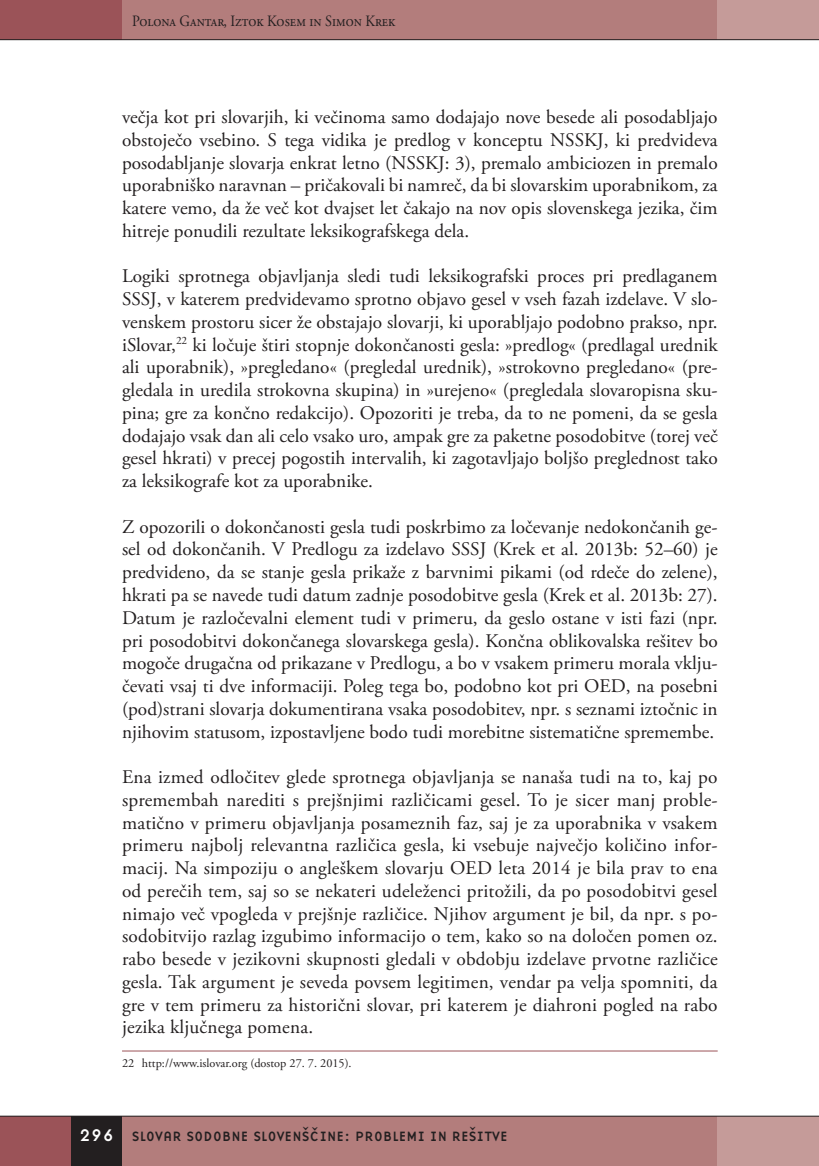
<style>
.page{position:relative;width:819px;height:1166px;background:#fff}
.page>*{position:absolute;margin:0;border:0;box-sizing:border-box;transform-origin:0 0}
.t1{font:19.25px/22.8px "Adobe Garamond Pro";letter-spacing:-.005em;color:#231f20;text-align:justify}
.t2{font:15.75px "Adobe Garamond Pro";color:#231f20;scale:.9 1}
.t3{font:14px "Base Nine";color:#231f20}
.t4{font:12.25px "Adobe Garamond Pro";color:#231f20}
.s1{font-size:17.5px;color:#fff}
</style>
<div class="page">
<div style="left:122px;top:1116px;width:620px;height:50px;background:#b37d7c"></div>
<div style="left:717px;top:1116px;width:101px;height:50px;background:#c59b99"></div>
<div style="left:120px;top:0;width:597px;height:40px;background:#b37d7c"></div>
<div style="left:717px;top:0;width:101px;height:40px;background:#c59b99"></div>
<div style="left:0;top:1116px;width:71px;height:50px;background:#9b5358"></div>
<div style="left:71px;top:1116px;width:51px;height:50px;background:#231f20"></div>
<div style="left:0;top:0;width:122px;height:40px;background:#9b5358"></div>
<hr style="left:0;top:39px;width:818px;height:1px;background:#231f20">
<hr style="left:0;top:1116px;width:818px;height:1px;background:#231f20">
<hr style="left:122px;top:1050px;width:595px;height:1px;background:#9b5358">
<p class="t2" style="left:132px;top:11px;width:294px">Polona Gantar, Iztok Kosem in Simon Krek</p>
<p class="t1" style="left:122px;top:106px;width:597px">večja kot pri slovarjih, ki večinoma samo dodajajo nove besede ali posodabljajo obstoječo vsebino. S tega vidika je predlog v konceptu NSSKJ, ki predvideva posodabljanje slovarja enkrat letno (NSSKJ: 3), premalo ambiciozen in premalo uporabniško naravnan – pričakovali bi namreč, da bi slovarskim uporabnikom, za katere vemo, da že več kot dvajset let čakajo na nov opis slovenskega jezika, čim hitreje ponudili rezultate leksikografskega dela.</p>
<p class="t1" style="left:122px;top:266px;width:597px">Logiki sprotnega objavljanja sledi tudi leksikografski proces pri predlaganem SSSJ, v katerem predvidevamo sprotno objavo gesel v vseh fazah izdelave. V slo&shy;venskem prostoru sicer že obstajajo slovarji, ki uporabljajo podobno prakso, npr. iSlovar,<sup>22</sup> ki ločuje štiri stopnje dokončanosti gesla: »predlog« (predlagal urednik ali uporabnik), »pregledano« (pregledal urednik), »strokovno pregledano« (pre&shy;gledala in uredila strokovna skupina) in »urejeno« (pregledala slovaropisna sku&shy;pina; gre za končno redakcijo). Opozoriti je treba, da to ne pomeni, da se gesla dodajajo vsak dan ali celo vsako uro, ampak gre za paketne posodobitve (torej več gesel hkrati) v precej pogostih intervalih, ki zagotavljajo boljšo preglednost tako za leksikografe kot za uporabnike.</p>
<p class="t1" style="left:122px;top:516px;width:597px">Z opozorili o dokončanosti gesla tudi poskrbimo za ločevanje nedokončanih ge&shy;sel od dokončanih. V Predlogu za izdelavo SSSJ (Krek et al. 2013b: 52–60) je predvideno, da se stanje gesla prikaže z barvnimi pikami (od rdeče do zelene), hkrati pa se navede tudi datum zadnje posodobitve gesla (Krek et al. 2013b: 27).<br>Datum je razločevalni element tudi v primeru, da geslo ostane v isti fazi (npr. pri posodobitvi dokončanega slovarskega gesla). Končna oblikovalska rešitev bo mogoče drugačna od prikazane v Predlogu, a bo v vsakem primeru morala vklju&shy;čevati vsaj ti dve informaciji. Poleg tega bo, podobno kot pri OED, na posebni (pod)strani slovarja dokumentirana vsaka posodobitev, npr. s seznami iztočnic in njihovim statusom, izpostavljene bodo tudi morebitne sistematične spremembe.</p>
<p class="t1" style="left:122px;top:766px;width:597px">Ena izmed odločitev glede sprotnega objavljanja se nanaša tudi na to, kaj po spremembah narediti s prejšnjimi različicami gesel. To je sicer manj proble&shy;matično v primeru objavljanja posameznih faz, saj je za uporabnika v vsakem primeru najbolj relevantna različica gesla, ki vsebuje največjo količino infor&shy;macij. Na simpoziju o angleškem slovarju OED leta 2014 je bila prav to ena od perečih tem, saj so se nekateri udeleženci pritožili, da po posodobitvi gesel nimajo več vpogleda v prejšnje različice. Njihov argument je bil, da npr. s po&shy;sodobitvijo razlag izgubimo informacijo o tem, kako so na določen pomen oz. rabo besede v jezikovni skupnosti gledali v obdobju izdelave prvotne različice gesla. Tak argument je seveda povsem legitimen, vendar pa velja spomniti, da gre v tem primeru za historični slovar, pri katerem je diahroni pogled na rabo jezika ključnega pomena.</p>
<p class="t4" style="left:122px;top:1055px;width:231px">22 http://www.islovar.org (dostop 27. 7. 2015).</p>
<p class="t3" style="left:79px;top:1126px;width:430px"><span class="s1">296</span> SLOVAR SODOBNE SLOVENŠCˇINE: PROBLEMI IN REŠITVE</p>
</div>
